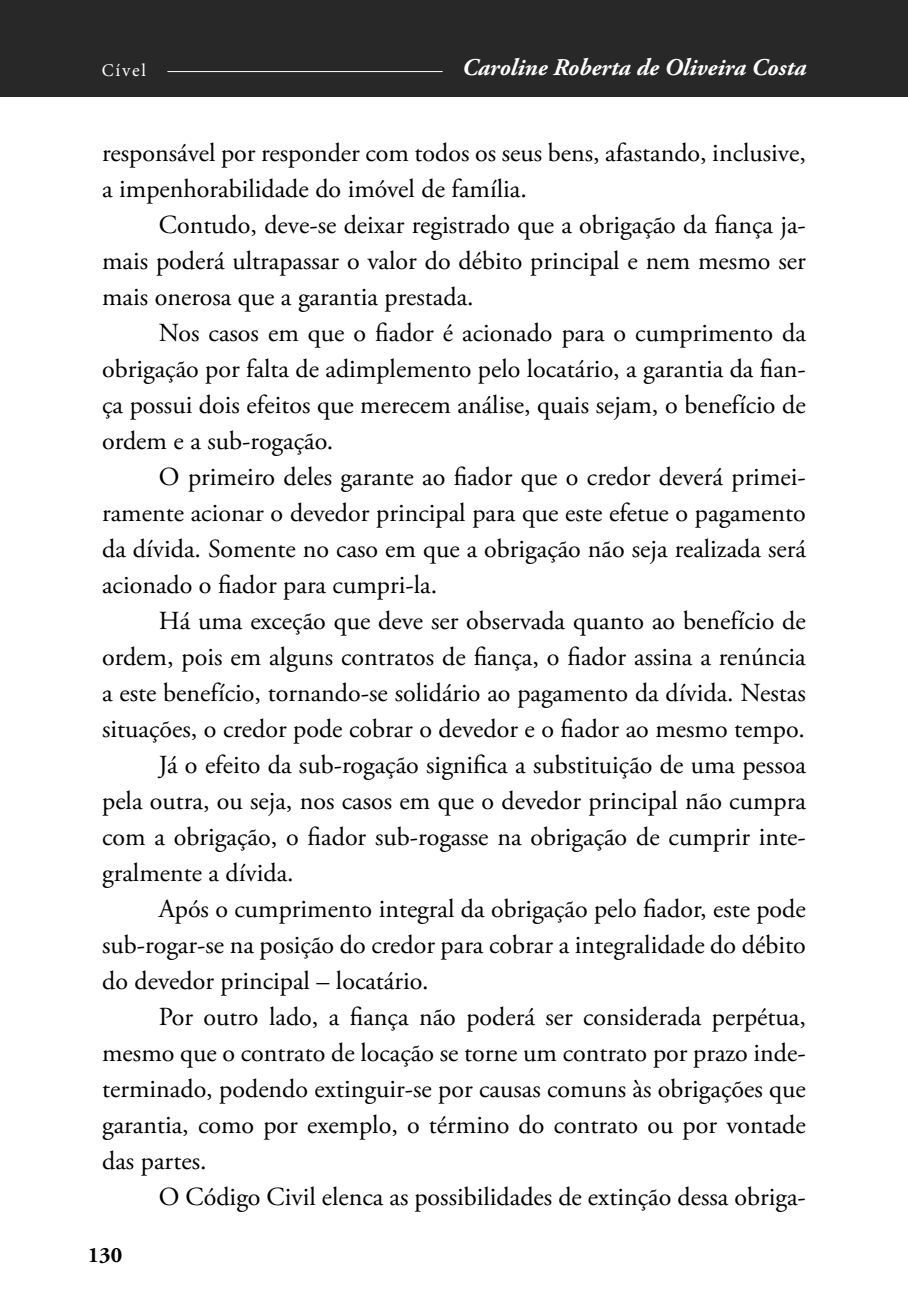
<style>
.page{position:relative;width:908px;height:1304px;background:#fff}
.page>*{position:absolute;margin:0;border:0;box-sizing:border-box;transform-origin:0 0}
.t1{font:26px/36px "Adobe Garamond Pro";color:#000;text-align:justify}
.t2{font:italic 700 24px "Adobe Garamond Pro";color:#fff}
.t3{font:700 22px "Adobe Garamond Pro";color:#000}
.t4{font:18px "Minion Pro";letter-spacing:.095em;color:#fff}
</style>
<div class="page">
<div style="left:0;top:0;width:907px;height:96px;background:#292829"></div>
<hr style="left:167px;top:71px;width:275px;height:1px;background:#fff">
<p class="t4" style="left:102px;top:58px;width:46px">Cível</p>
<p class="t2" style="left:462px;top:54px;width:345px">Caroline Roberta de Oliveira Costa</p>
<p class="t1" style="left:102px;top:135px;width:704px">responsável por responder com todos os seus bens, afastando, inclusive, a impenhorabilidade do imóvel de família.</p>
<p class="t1" style="left:102px;top:207px;width:705px;text-indent:57px">Contudo, deve-se deixar registrado que a obrigação da fiança ja&shy;mais poderá ultrapassar o valor do débito principal e nem mesmo ser mais onerosa que a garantia prestada.</p>
<p class="t1" style="left:102px;top:315px;width:705px;text-indent:57px">Nos casos em que o fiador é acionado para o cumprimento da obrigação por falta de adimplemento pelo locatário, a garantia da fian&shy;ça possui dois efeitos que merecem análise, quais sejam, o benefício de ordem e a sub-rogação.</p>
<p class="t1" style="left:102px;top:459px;width:705px;text-indent:57px">O primeiro deles garante ao fiador que o credor deverá primei&shy;ramente acionar o devedor principal para que este efetue o pagamento da dívida. Somente no caso em que a obrigação não seja realizada será acionado o fiador para cumpri-la.</p>
<p class="t1" style="left:159px;top:603px;width:648px">Há uma exceção que deve ser observada quanto ao benefício de</p>
<p class="t1" style="left:102px;top:639px;width:704px">ordem, pois em alguns contratos de fiança, o fiador assina a renúncia</p>
<p class="t1" style="left:102px;top:675px;width:704px">a este benefício, tornando-se solidário ao pagamento da dívida. Nestas</p>
<p class="t1" style="left:102px;top:711px;width:704px">situações, o credor pode cobrar o devedor e o fiador ao mesmo tempo.</p>
<p class="t1" style="left:159px;top:747px;width:648px">Já o efeito da sub-rogação significa a substituição de uma pessoa</p>
<p class="t1" style="left:102px;top:783px;width:705px">pela outra, ou seja, nos casos em que o devedor principal não cumpra</p>
<p class="t1" style="left:102px;top:819px;width:705px">com a obrigação, o fiador sub-rogasse na obrigação de cumprir inte-</p>
<p class="t1" style="left:102px;top:855px;width:193px">gralmente a dívida.</p>
<p class="t1" style="left:159px;top:891px;width:648px">Após o cumprimento integral da obrigação pelo fiador, este pode</p>
<p class="t1" style="left:102px;top:927px;width:704px">sub-rogar-se na posição do credor para cobrar a integralidade do débito</p>
<p class="t1" style="left:102px;top:963px;width:328px">do devedor principal – locatário.</p>
<p class="t1" style="left:159px;top:1000px;width:648px">Por outro lado, a fiança não poderá ser considerada perpétua,</p>
<p class="t1" style="left:102px;top:1036px;width:704px">mesmo que o contrato de locação se torne um contrato por prazo inde-</p>
<p class="t1" style="left:102px;top:1072px;width:704px">terminado, podendo extinguir-se por causas comuns às obrigações que</p>
<p class="t1" style="left:102px;top:1108px;width:704px">garantia, como por exemplo, o término do contrato ou por vontade</p>
<p class="t1" style="left:102px;top:1144px;width:106px">das partes.</p>
<p class="t1" style="left:159px;top:1180px;width:648px">O Código Civil elenca as possibilidades de extinção dessa obriga-</p>
<p class="t3" style="left:88px;top:1242px;width:36px">130</p>
</div>
